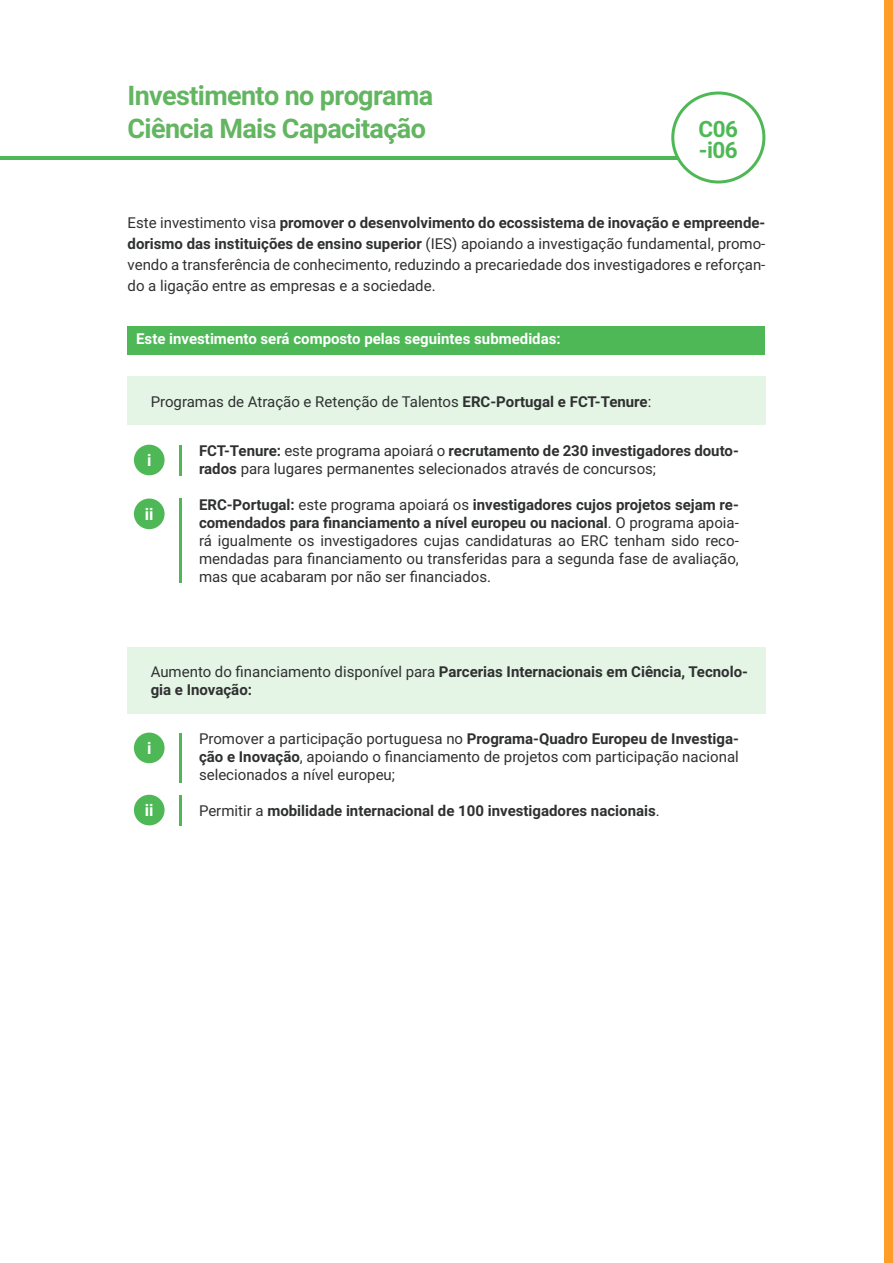
<style>
.page{position:relative;width:893px;height:1263px;background:#fff}
.page>*{position:absolute;margin:0;border:0;box-sizing:border-box;transform-origin:0 0}
.t1{font:700 27px "Roboto";letter-spacing:-.025em;color:#63b561}
.t2{font:700 22.5px "Roboto";letter-spacing:-.025em;color:#4eb856}
.t3{font:700 16.5px "Roboto";color:#fff}
.t4{font:15px/18px "Roboto";color:#2f3030;text-align:justify}
.t5{font:700 15px/18px "Roboto";color:#2f3030}
.t6{font:700 15px "Roboto";color:#fff}
.s1{font-weight:700}
.s2{font-weight:400}
</style>
<div class="page">
<div style="left:884px;top:0;width:9px;height:1263px;background:#ff9d29"></div>
<hr style="left:0;top:156px;width:680px;height:4px;background:#4eb856">
<div style="left:673px;top:93px;width:91px;height:89px;background:#fff;border-radius:50%"></div>
<div style="left:671px;top:92px;width:94px;height:91px;border:3px solid #4eb856;border-radius:50%"></div>
<div style="left:128px;top:377px;width:638px;height:48px;background:#e4f4e5"></div>
<div style="left:128px;top:647px;width:638px;height:66px;background:#e4f4e5"></div>
<div style="left:128px;top:326px;width:637px;height:29px;background:#4eb856"></div>
<div style="left:134px;top:445px;width:31px;height:30px;background:#4eb856;border-radius:50%"></div>
<div style="left:134px;top:732px;width:31px;height:31px;background:#4eb856;border-radius:50%"></div>
<div style="left:134px;top:795px;width:31px;height:30px;background:#4eb856;border-radius:50%"></div>
<div style="left:134px;top:498px;width:31px;height:31px;background:#4eb856;border-radius:50%"></div>
<hr style="left:179px;top:445px;width:2px;height:30px;background:#4eb856">
<hr style="left:179px;top:732px;width:2px;height:50px;background:#4eb856">
<hr style="left:179px;top:795px;width:2px;height:30px;background:#4eb856">
<hr style="left:179px;top:498px;width:2px;height:85px;background:#4eb856">
<p class="t1" style="left:128px;top:77px;width:307px">Investimento no programa</p>
<p class="t1" style="left:128px;top:109px;width:300px">Ciência Mais Capacitação</p>
<p class="t2" style="left:699px;top:113px;width:41px">C06</p>
<p class="t2" style="left:699px;top:134px;width:40px">-i06</p>
<p class="t4" style="left:128px;top:212px;width:639px;line-height:21px">Este investimento visa <span class="s1">promover o desenvolvimento do ecossistema de inovação e empreende&shy;dorismo das instituições de ensino superior</span> (IES) apoiando a investigação fundamental, promo&shy;vendo a transferência de conhecimento, reduzindo a precariedade dos investigadores e reforçan&shy;do a ligação entre as empresas e a sociedade.</p>
<p class="t6" style="left:136px;top:329px;width:426px">Este investimento será composto pelas seguintes submedidas:</p>
<p class="t4" style="left:151px;top:392px;width:502px">Programas de Atração e Retenção de Talentos <span class="s1">ERC-Portugal e FCT-Tenure</span>:</p>
<p class="t3" style="left:147px;top:449px;width:6px">i</p>
<p class="t3" style="left:145px;top:503px;width:10px">ii</p>
<p class="t4" style="left:199px;top:441px;width:541px"><span class="s1">FCT-Tenure:</span> este programa apoiará o <span class="s1">recrutamento de 230 investigadores douto&shy;rados</span> para lugares permanentes selecionados através de concursos;</p>
<p class="t4" style="left:199px;top:495px;width:541px"><span class="s1">ERC-Portugal:</span> este programa apoiará os <span class="s1">investigadores cujos projetos sejam re&shy;comendados para financiamento a nível europeu ou nacional</span>. O programa apoia&shy;rá igualmente os investigadores cujas candidaturas ao ERC tenham sido reco&shy;mendadas para financiamento ou transferidas para a segunda fase de avaliação, mas que acabaram por não ser financiados.</p>
<p class="t5" style="left:151px;top:662px;width:599px"><span class="s2">Aumento do financiamento disponível para</span> Parcerias Internacionais em Ciência, Tecnolo&shy;gia e Inovação:</p>
<p class="t3" style="left:147px;top:737px;width:6px">i</p>
<p class="t3" style="left:145px;top:799px;width:10px">ii</p>
<p class="t4" style="left:199px;top:729px;width:541px">Promover a participação portuguesa no <span class="s1">Programa-Quadro Europeu de Investiga&shy;ção e Inovação</span>, apoiando o financiamento de projetos com participação nacional selecionados a nível europeu;</p>
<p class="t5" style="left:199px;top:801px;width:462px"><span class="s2">Permitir a</span> mobilidade internacional de 100 investigadores nacionais<span class="s2">.</span></p>
</div>
